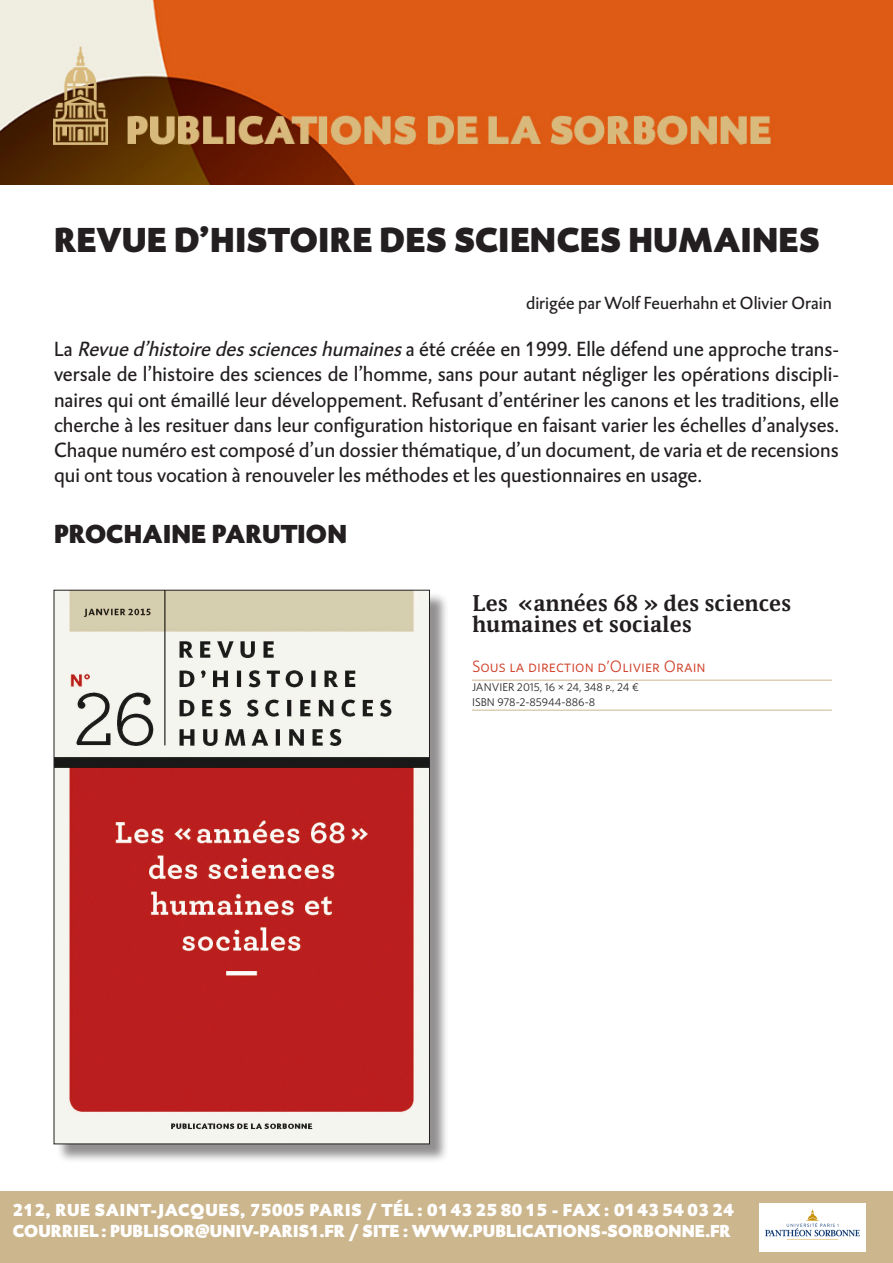
<style>
.page{position:relative;width:893px;height:1263px;background:#fff}
.page>*{position:absolute;margin:0;border:0;box-sizing:border-box;transform-origin:0 0}
.t1{font:900 36px "DTL Caspari T";color:#231f20}
.t2{font:900 27px "DTL Caspari T";color:#231f20}
.t3{font:21px/25.2px "DTL Caspari T";color:#231f20;text-align:justify}
.t4{font:700 21px/21px "Parable LF";color:#231f20}
.t5{font:900 18px/21px "DTL Caspari T";letter-spacing:.01em;color:#fff}
.t6{font:18px "DTL Caspari T";color:#231f20}
.t7{font:16.5px "Whitney";color:#d0422a}
.t8{font:11.25px/15px "Whitney";color:#231f20}
.s1{font-style:italic}
</style>
<div class="page">
<div style="left:56px;top:592px;width:393px;height:571px;background:#231f20;opacity:.5"></div>
<img style="left:56px;top:592px;width:372px;height:550px">
<div style="left:0;top:1191px;width:893px;height:72px;background:#ccb68d"></div>
<hr style="left:472px;top:680px;width:360px;height:1px;background:#ccb68d">
<hr style="left:472px;top:710px;width:360px;height:1px;background:#ccb68d">
<img style="left:0;top:0;width:893px;height:185px">
<img style="left:759px;top:1203px;width:106px;height:48px">
<h1 class="t1" style="left:54px;top:219px;width:768px">REVUE D’HISTOIRE DES SCIENCES HUMAINES</h1>
<p class="t6" style="left:526px;top:292px;width:307px">dirigée par Wolf Feuerhahn et Olivier Orain</p>
<p class="t3" style="left:54px;top:337px;width:786px">La <span class="s1">Revued’histoiredesscienceshumaines</span>a été créée en 1999. Elle défend une approche trans&shy;versale de l’histoire des sciences de l’homme, sans pour autant négliger les opérations discipli&shy;naires qui ont émaillé leur développement. Refusant d’entériner les canons et les traditions, elle cherche à les resituer dans leur configuration historique en faisant varier les échelles d’analyses.<br>Chaque numéro est composé d’un dossier thématique, d’un document, de varia et de recensions qui ont tous vocation à renouveler les méthodes et les questionnaires en usage.</p>
<p class="t2" style="left:54px;top:518px;width:295px">PROCHAINE PARUTION</p>
<p class="t4" style="left:472px;top:592px;width:321px">Les «années 68 » des sciences humaines et sociales</p>
<p class="t7" style="left:472px;top:655px;width:235px">Sous la direction d’Olivier Orain</p>
<p class="t8" style="left:472px;top:680px;width:168px">JANVIER 2015, 16 × 24, 348 p., 24 €<br>ISBN 978-2-85944-886-8</p>
<p class="t5" style="left:13px;top:1199px;width:723px">212, RUE SAINT-JACQUES, 75005 PARIS / TÉL : 0143 25 80 15 - FAX : 0143 54 03 24<br>COURRIEL: PUBLISOR@UNIV-PARIS1.FR / SITE : WWW.PUBLICATIONS-SORBONNE.FR</p>
</div>
